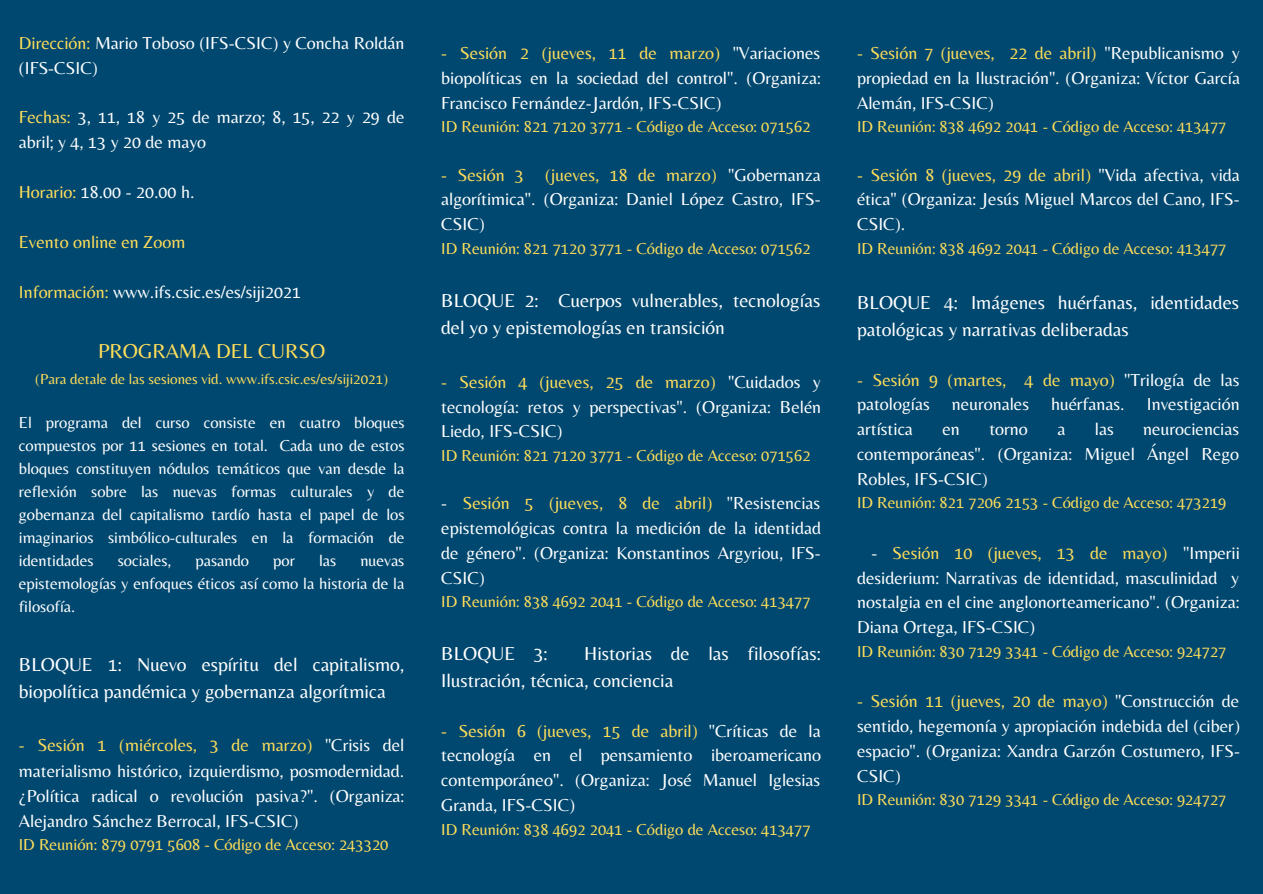
<style>
.page{position:relative;width:1263px;height:894px;background:#fff}
.page>*{position:absolute;margin:0;border:0;box-sizing:border-box;transform-origin:0 0}
.t1{font:21px "Belleza";color:#ffde59}
.t2{font:19.5px/27px "Belleza";color:#fff}
.t3{font:18px/24.8px "Belleza";color:#fff;text-align:justify}
.t4{font:18px "Belleza";color:#ffde59}
.t5{font:16.5px "Belleza";color:#ffde59}
.t6{font:16.5px/23px "Belleza";color:#fff;text-align:justify}
.t7{font:15px "Belleza";color:#ffde59}
.s1{color:#ffde59}
</style>
<div class="page">
<div style="left:0;top:0;width:1263px;height:893px;background:#004870"></div>
<p class="t3" style="left:19px;top:30px;width:387px"><span class="s1">Dirección:</span> Mario Toboso (IFS-CSIC) y Concha Roldán (IFS-CSIC)</p>
<p class="t3" style="left:19px;top:105px;width:387px"><span class="s1">Fechas:</span> 3, 11, 18 y 25 de marzo; 8, 15, 22 y 29 de abril; y 4, 13 y 20 de mayo</p>
<p class="t3" style="left:19px;top:179px;width:177px"><span class="s1">Horario:</span> 18.00 - 20.00 h.</p>
<p class="t4" style="left:19px;top:231px;width:168px">Evento online en Zoom</p>
<p class="t3" style="left:19px;top:279px;width:284px"><span class="s1">Información:</span> www.ifs.csic.es/es/siji2021</p>
<p class="t1" style="left:98px;top:338px;width:229px">PROGRAMA DEL CURSO</p>
<p class="t7" style="left:35px;top:370px;width:354px">(Para detale de las sesiones vid. www.ifs.csic.es/es/siji2021)</p>
<p class="t6" style="left:19px;top:410px;width:387px">El programa del curso consiste en cuatro bloques compuestos por 11 sesiones en total. Cada uno de estos bloques constituyen nódulos temáticos que van desde la reflexión sobre las nuevas formas culturales y de gobernanza del capitalismo tardío hasta el papel de los imaginarios simbólico-culturales en la formación de identidades</p>
<p class="t6" style="left:118px;top:548px;width:55px">sociales,</p>
<p class="t6" style="left:196px;top:548px;width:55px">pasando</p>
<p class="t6" style="left:273px;top:548px;width:23px">por</p>
<p class="t6" style="left:319px;top:548px;width:19px">las</p>
<p class="t6" style="left:19px;top:548px;width:387px;text-indent:341px">nuevas epistemologías y enfoques éticos así como la historia de la filosofía.</p>
<p class="t2" style="left:19px;top:650px;width:387px">BLOQUE 1: Nuevo espíritu del capitalismo, biopolítica pandémica y gobernanza algorítmica</p>
<p class="t3" style="left:19px;top:732px;width:387px;line-height:25.2px"><span class="s1">- Sesión 1 (miércoles, 3 de marzo)</span> "Crisis del materialismo histórico, izquierdismo, posmodernidad. ¿Política radical o revolución pasiva?". (Organiza:<br>Alejandro Sánchez Berrocal, IFS-CSIC)</p>
<p class="t5" style="left:19px;top:834px;width:371px">ID Reunión: 879 0791 5608 - Código de Acceso: 243320</p>
<p class="t3" style="left:441px;top:40px;width:381px"><span class="s1">- Sesión 2 (jueves, 11 de marzo)</span> "Variaciones biopolíticas en la sociedad del control". (Organiza:<br>Francisco Fernández-Jardón, IFS-CSIC)</p>
<p class="t5" style="left:441px;top:117px;width:371px">ID Reunión: 821 7120 3771 - Código de Acceso: 071562</p>
<p class="t3" style="left:441px;top:162px;width:381px"><span class="s1">- Sesión 3 (jueves, 18 de marzo)</span> "Gobernanza algorítimica". (Organiza: Daniel López Castro, IFS-CSIC)</p>
<p class="t5" style="left:441px;top:238px;width:371px">ID Reunión: 821 7120 3771 - Código de Acceso: 071562</p>
<p class="t2" style="left:441px;top:286px;width:380px">BLOQUE 2: Cuerpos vulnerables, tecnologías del yo y epistemologías en transición</p>
<p class="t3" style="left:441px;top:369px;width:381px"><span class="s1">- Sesión 4 (jueves, 25 de marzo)</span> "Cuidados y tecnología: retos y perspectivas". (Organiza: Belén Liedo, IFS-CSIC)</p>
<p class="t5" style="left:441px;top:445px;width:371px">ID Reunión: 821 7120 3771 - Código de Acceso: 071562</p>
<p class="t3" style="left:441px;top:490px;width:381px">- <span class="s1">Sesión 5 (jueves, 8 de abril)</span> "Resistencias epistemológicas contra la medición de la identidad de género". (Organiza: Konstantinos Argyriou, IFS-CSIC)</p>
<p class="t5" style="left:441px;top:591px;width:371px">ID Reunión: 838 4692 2041 - Código de Acceso: 413477</p>
<p class="t2" style="left:441px;top:639px;width:108px">BLOQUE 3:</p>
<p class="t2" style="left:441px;top:639px;width:381px;text-indent:143px">Historias de las filosofías:<br>Ilustración, técnica, conciencia</p>
<p class="t3" style="left:441px;top:717px;width:381px"><span class="s1">- Sesión 6 (jueves, 15 de abril)</span> "Críticas de la tecnología en el pensamiento iberoamericano contemporáneo". (Organiza: José Manuel Iglesias Granda, IFS-CSIC)</p>
<p class="t5" style="left:441px;top:819px;width:371px">ID Reunión: 838 4692 2041 - Código de Acceso: 413477</p>
<p class="t3" style="left:857px;top:40px;width:385px"><span class="s1">- Sesión 7 (jueves, 22 de abril)</span> "Republicanismo y propiedad en la Ilustración". (Organiza: Víctor García Alemán, IFS-CSIC)</p>
<p class="t5" style="left:857px;top:117px;width:371px">ID Reunión: 838 4692 2041 - Código de Acceso: 413477</p>
<p class="t3" style="left:857px;top:162px;width:384px"><span class="s1">- Sesión 8 (jueves, 29 de abril)</span> "Vida afectiva, vida ética" (Organiza: Jesús Miguel Marcos del Cano, IFS-CSIC).</p>
<p class="t5" style="left:857px;top:238px;width:371px">ID Reunión: 838 4692 2041 - Código de Acceso: 413477</p>
<p class="t2" style="left:857px;top:288px;width:383px">BLOQUE 4: Imágenes huérfanas, identidades patológicas y narrativas deliberadas</p>
<p class="t3" style="left:857px;top:366px;width:384px"><span class="s1">- Sesión 9 (martes, 4 de mayo)</span> "Trilogía de las patologías neuronales huérfanas. Investigación artística</p>
<p class="t3" style="left:942px;top:416px;width:19px">en</p>
<p class="t3" style="left:989px;top:416px;width:40px">torno</p>
<p class="t3" style="left:1057px;top:416px;width:9px">a</p>
<p class="t3" style="left:1095px;top:416px;width:20px">las</p>
<p class="t3" style="left:857px;top:416px;width:384px;text-indent:286px">neurociencias contemporáneas". (Organiza: Miguel Ángel Rego Robles, IFS-CSIC)</p>
<p class="t5" style="left:857px;top:492px;width:371px">ID Reunión: 821 7206 2153 - Código de Acceso: 473219</p>
<p class="t3" style="left:857px;top:540px;width:384px;text-indent:15px">- <span class="s1">Sesión 10 (jueves, 13 de mayo)</span> "Imperii desiderium: Narrativas de identidad, masculinidad y nostalgia en el cine anglonorteamericano". (Organiza:<br>Diana Ortega, IFS-CSIC)</p>
<p class="t5" style="left:857px;top:641px;width:371px">ID Reunión: 830 7129 3341 - Código de Acceso: 924727</p>
<p class="t3" style="left:857px;top:688px;width:384px"><span class="s1">- Sesión 11 (jueves, 20 de mayo)</span> "Construcción de sentido, hegemonía y apropiación indebida del (ciber) espacio". (Organiza: Xandra Garzón Costumero, IFS-CSIC)</p>
<p class="t5" style="left:857px;top:789px;width:371px">ID Reunión: 830 7129 3341 - Código de Acceso: 924727</p>
</div>
